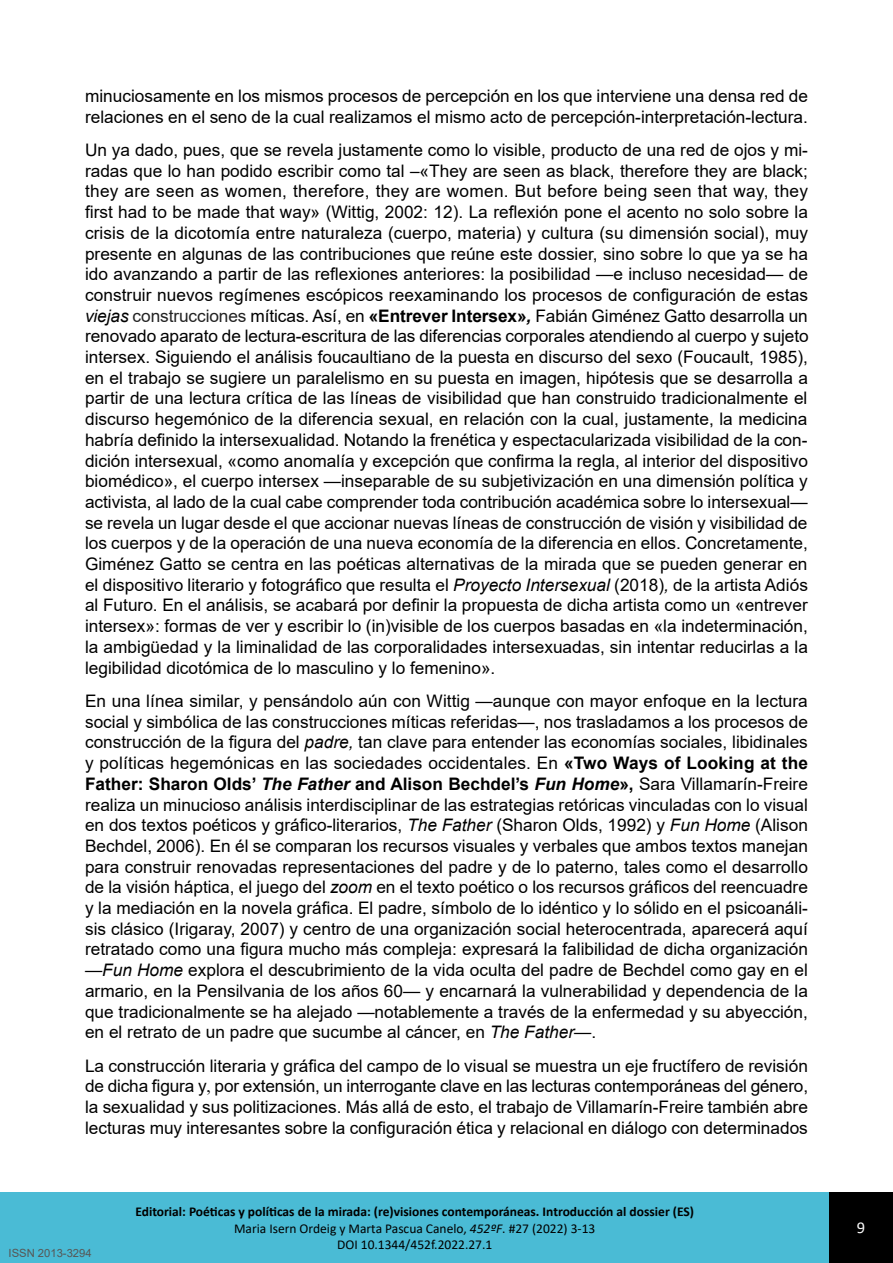
<style>
.page{position:relative;width:893px;height:1263px;background:#fff}
.page>*{position:absolute;margin:0;border:0;box-sizing:border-box;transform-origin:0 0}
.t1{font:17.25px/20.7px "Arial";color:#000;text-align:justify}
.t2{font:16.5px "Calibri";color:#f8f8f8}
.t3{font:700 13.5px/16.2px "Calibri";color:#000;text-align:center}
.t4{font:11.25px "Arial";color:#575756}
.s1{font-style:italic}
.s2{color:#222}
.s3{font-weight:700}
.s4{font-weight:700;font-style:italic}
.s5{font-family:"Times New Roman"}
.s6{font-weight:400}
.s7{font-weight:400;font-style:italic}
</style>
<div class="page">
<div style="left:0;top:1192px;width:893px;height:71px;background:#4abbd5"></div>
<div style="left:829px;top:1192px;width:64px;height:71px;background:#000"></div>
<p class="t1" style="left:85px;top:86px;width:724px">minuciosamente en los mismos procesos de percepción en los que interviene una densa red de relaciones en el seno de la cual realizamos el mismo acto de percepción-interpretación-lectura.</p>
<p class="t1" style="left:85px;top:140px;width:725px">Un ya dado, pues, que se revela justamente como lo visible, producto de una red de ojos y mi&shy;radas que lo han podido escribir como tal –«They are seen as black, therefore they are black; they are seen as women, therefore, they are women. But before being seen that way, they first had to be made that way» (Wittig, 2002: 12). La reflexión pone el acento no solo sobre la crisis de la dicotomía entre naturaleza (cuerpo, materia) y cultura (su dimensión social), muy presente en algunas de las contribuciones que reúne este dossier, sino sobre lo que ya se ha ido avanzando a partir de las reflexiones anteriores: la posibilidad —e incluso necesidad— de construir nuevos regímenes escópicos reexaminando los procesos de configuración de estas <span class="s1">viejas</span> <span class="s2">construcciones</span> míticas. Así, en <span class="s3">«Entrever Intersex»</span><span class="s4">,</span> Fabián Giménez Gatto desarrolla un renovado aparato de lectura-escritura de las diferencias corporales atendiendo al cuerpo y sujeto intersex. Siguiendo el análisis foucaultiano de la puesta en discurso del sexo (Foucault, 1985), en el trabajo se sugiere un paralelismo en su puesta en imagen, hipótesis que se desarrolla a partir de una lectura crítica de las líneas de visibilidad que han construido tradicionalmente el discurso hegemónico de la diferencia sexual, en relación con la cual, justamente, la medicina habría definido la intersexualidad. Notando la frenética y espectacularizada visibilidad de la con&shy;dición intersexual, «como anomalía y excepción que confirma la regla, al interior del dispositivo biomédico», el cuerpo intersex —inseparable de su subjetivización en una dimensión política y activista, al lado de la cual cabe comprender toda contribución académica sobre lo intersexual— se revela un lugar desde el que accionar nuevas líneas de construcción de visión y visibilidad de los cuerpos y de la operación de una nueva economía de la diferencia en ellos. Concretamente, Giménez Gatto se centra en las poéticas alternativas de la mirada que se pueden generar en el dispositivo literario y fotográfico que resulta el <span class="s1">Proyecto Intersexual</span> (2018)<span class="s1">,</span> de la artista Adiós al Futuro. En el análisis, se acabará por definir la propuesta de dicha artista como un «entrever intersex»: formas de ver y escribir lo (in)visible de los cuerpos basadas en «la indeterminación, la ambigüedad y la liminalidad de las corporalidades intersexuadas, sin intentar reducirlas a la legibilidad dicotómica de lo masculino y lo femenino».</p>
<p class="t1" style="left:85px;top:691px;width:724px">En una línea similar, y pensándolo aún con Wittig —aunque con mayor enfoque en la lectura social y simbólica de las construcciones míticas referidas—, nos trasladamos a los procesos de construcción de la figura del <span class="s1">padre,</span> tan clave para entender las economías sociales, libidinales y políticas hegemónicas en las sociedades occidentales. En <span class="s3">«Two Ways of Looking at the Father: Sharon Olds’</span> <span class="s4">The Father</span> <span class="s3">and Alison Bechdel’s</span> <span class="s4">Fun Home</span><span class="s3">»,</span> Sara Villamarín-Freire realiza un minucioso análisis interdisciplinar de las estrategias retóricas vinculadas con lo visual en dos textos poéticos y gráfico-literarios, <span class="s1">The Father</span> (Sharon Olds, 1992) y <span class="s1">Fun Home</span> (Alison Bechdel, 2006). En él se comparan los recursos visuales y verbales que ambos textos manejan para construir renovadas representaciones del padre y de lo paterno, tales como el desarrollo de la visión háptica, el juego del <span class="s1">zoom</span> en el texto poético o los recursos gráficos del reencuadre y la mediación en la novela gráfica. El padre, símbolo de lo idéntico y lo sólido en el psicoanáli&shy;sis clásico (Irigaray, 2007) y centro de una organización social heterocentrada, aparecerá aquí retratado como una figura mucho más compleja: expresará la falibilidad de dicha organización —<span class="s1">Fun Home</span> explora el descubrimiento de la vida oculta del padre de Bechdel como gay en el armario, en la Pensilvania de los años 60— y encarnará la vulnerabilidad y dependencia de la que tradicionalmente se ha alejado —notablemente a través de la enfermedad y su abyección, en el retrato de un padre que sucumbe al cáncer, en <span class="s1">The Father</span>—.</p>
<p class="t1" style="left:85px;top:1055px;width:725px">La construcción literaria y gráfica del campo de lo visual se muestra un eje fructífero de revisión de dicha figura y<span class="s5">,</span> por extensión, un interrogante clave en las lecturas contemporáneas del género, la sexualidad y sus politizaciones. Más allá de esto, el trabajo de Villamarín-Freire también abre lecturas muy interesantes sobre la configuración ética y relacional en diálogo con determinados</p>
<p class="t4" style="left:9px;top:1247px;width:85px">ISSN 2013-3294</p>
<p class="t3" style="left:135px;top:1205px;width:560px">Editorial: Poéticas y políticas de la mirada: (re)visiones contemporáneas. Introducción al dossier (ES)<br><span class="s6">Maria Isern Ordeig y Marta Pascua Canelo,</span> <span class="s7">452ºF</span><span class="s6">. #27 (2022) 3-13<br>DOI 10.1344/452f.2022.27.1</span></p>
<p class="t2" style="left:857px;top:1220px;width:10px">9</p>
</div>
